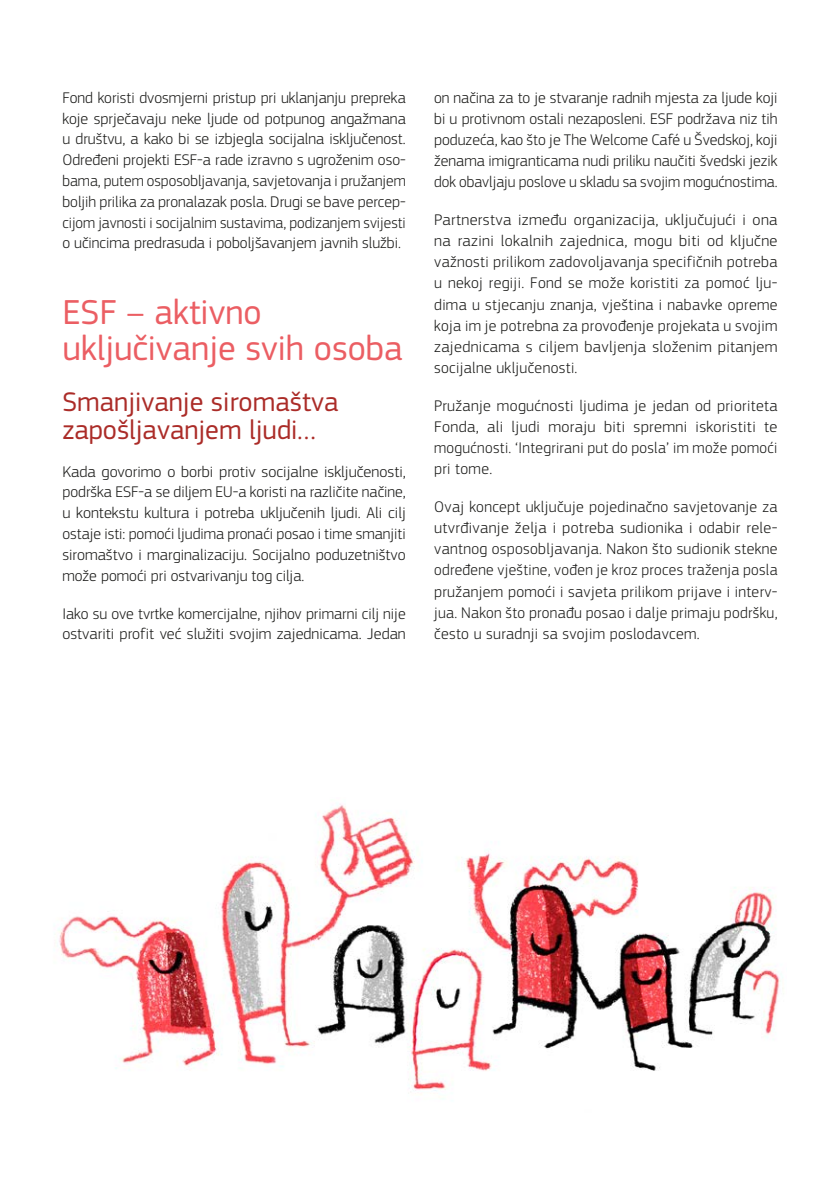
<style>
.page{position:relative;width:840px;height:1191px;background:#fff}
.page>*{position:absolute;margin:0;border:0;box-sizing:border-box;transform-origin:0 0}
.Header_II{font:36px/36px "EC Square Sans Pro";color:#eb5e63}
.Header_III{font:28px/28px "EC Square Sans Pro";color:#ab2c28}
.Body{font:300 16px/21px "EC Square Sans Pro";color:#1a1a18;text-align:justify}
</style>
<div class="page">
<img style="left:58px;top:804px;width:725px;height:287px">
<p class="Body" style="left:62px;top:87px;width:345px">Fond koristi dvosmjerni pristup pri uklanjanju prepreka koje sprječavaju neke ljude od potpunog angažmana u društvu, a kako bi se izbjegla socijalna isključenost.<br>Određeni projekti ESF-a rade izravno s ugroženim oso&shy;bama, putem osposobljavanja, savjetovanja i pružanjem boljih prilika za pronalazak posla. Drugi se bave percep&shy;cijom javnosti i socijalnim sustavima, podizanjem svijesti o učincima predrasuda i poboljšavanjem javnih službi.</p>
<h2 class="Header_II" style="left:62px;top:294px;width:342px">ESF – aktivno uključivanje svih osoba</h2>
<h3 class="Header_III" style="left:62px;top:388px;width:277px">Smanjivanje siromaštva zapošljavanjem ljudi…</h3>
<p class="Body" style="left:62px;top:461px;width:345px">Kada govorimo o borbi protiv socijalne isključenosti, podrška ESF-a se diljem EU-a koristi na različite načine, u kontekstu kultura i potreba uključenih ljudi. Ali cilj ostaje isti: pomoći ljudima pronaći posao i time smanjiti siromaštvo i marginalizaciju. Socijalno poduzetništvo može pomoći pri ostvarivanju tog cilja.</p>
<p class="Body" style="left:62px;top:603px;width:345px">Iako su ove tvrtke komercijalne, njihov primarni cilj nije ostvariti profit već služiti svojim zajednicama. Jedan</p>
<p class="Body" style="left:434px;top:87px;width:345px">on načina za to je stvaranje radnih mjesta za ljude koji bi u protivnom ostali nezaposleni. ESF podržava niz tih poduzeća, kao što je The Welcome Café u Švedskoj, koji ženama imigranticama nudi priliku naučiti švedski jezik dok obavljaju poslove u skladu sa svojim mogućnostima.</p>
<p class="Body" style="left:434px;top:209px;width:345px">Partnerstva između organizacija, uključujući i ona na razini lokalnih zajednica, mogu biti od ključne važnosti prilikom zadovoljavanja specifičnih potreba u nekoj regiji. Fond se može koristiti za pomoć lju&shy;dima u stjecanju znanja, vještina i nabavke opreme koja im je potrebna za provođenje projekata u svojim zajednicama s ciljem bavljenja složenim pitanjem socijalne uključenosti.</p>
<p class="Body" style="left:434px;top:395px;width:345px">Pružanje mogućnosti ljudima je jedan od prioriteta Fonda, ali ljudi moraju biti spremni iskoristiti te mogućnosti. ‘Integrirani put do posla’ im može pomoći pri tome.</p>
<p class="Body" style="left:434px;top:496px;width:345px">Ovaj koncept uključuje pojedinačno savjetovanje za utvrđivanje želja i potreba sudionika i odabir rele&shy;vantnog osposobljavanja. Nakon što sudionik stekne određene vještine, vođen je kroz proces traženja posla pružanjem pomoći i savjeta prilikom prijave i interv&shy;jua. Nakon što pronađu posao i dalje primaju podršku, često u suradnji sa svojim poslodavcem.</p>
</div>
